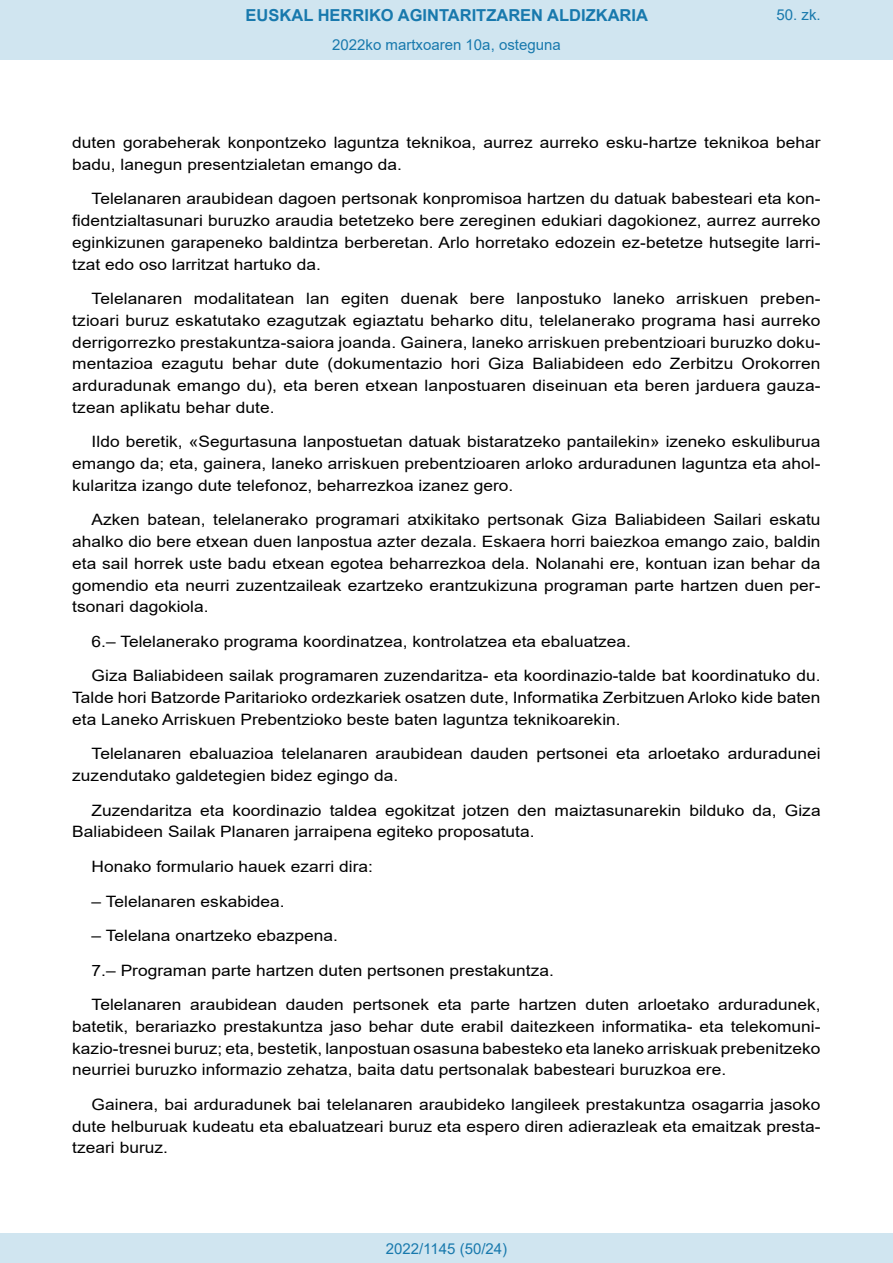
<style>
.page{position:relative;width:893px;height:1263px;background:#fff}
.page>*{position:absolute;margin:0;border:0;box-sizing:border-box;transform-origin:0 0}
.t1{font:700 16.5px "Arial";color:#1879ad}
.BOPVDetalle{font:15.6px/21.8px "Arial";color:#000;text-align:justify;scale:1.11 1}
.Paginacion_Centro{font:15px "Arial";color:#1879ad}
</style>
<div class="page">
<div style="left:0;top:0;width:893px;height:60px;background:#d0e5f0"></div>
<div style="left:0;top:1233px;width:893px;height:30px;background:#d0e5f0"></div>
<p class="t1" style="left:246px;top:3px;width:404px">EUSKAL HERRIKO AGINTARITZAREN ALDIZKARIA</p>
<p class="Paginacion_Centro" style="left:332px;top:35px;width:230px">2022ko martxoaren 10a, osteguna</p>
<p class="Paginacion_Centro" style="left:776px;top:5px;width:46px">50. zk.</p>
<p class="BOPVDetalle" style="left:72px;top:132px;width:676px">duten gorabeherak konpontzeko laguntza teknikoa, aurrez aurreko esku-hartze teknikoa behar badu, lanegun presentzialetan emango da.</p>
<p class="BOPVDetalle" style="left:72px;top:188px;width:676px;text-indent:19px">Telelanaren araubidean dagoen pertsonak konpromisoa hartzen du datuak babesteari eta kon&shy;fidentzialtasunari buruzko araudia betetzeko bere zereginen edukiari dagokionez, aurrez aurreko eginkizunen garapeneko baldintza berberetan. Arlo horretako edozein ez-betetze hutsegite larri&shy;tzat edo oso larritzat hartuko da.</p>
<p class="BOPVDetalle" style="left:72px;top:288px;width:676px;text-indent:19px">Telelanaren modalitatean lan egiten duenak bere lanpostuko laneko arriskuen preben&shy;tzioari buruz eskatutako ezagutzak egiaztatu beharko ditu, telelanerako programa hasi aurreko derrigorrezko prestakuntza-saiora joanda. Gainera, laneko arriskuen prebentzioari buruzko doku&shy;mentazioa ezagutu behar dute (dokumentazio hori Giza Baliabideen edo Zerbitzu Orokorren arduradunak emango du), eta beren etxean lanpostuaren diseinuan eta beren jarduera gauza&shy;tzean aplikatu behar dute.</p>
<p class="BOPVDetalle" style="left:72px;top:431px;width:676px;text-indent:19px">Ildo beretik, «Segurtasuna lanpostuetan datuak bistaratzeko pantailekin» izeneko eskuliburua emango da; eta, gainera, laneko arriskuen prebentzioaren arloko arduradunen laguntza eta ahol&shy;kularitza izango dute telefonoz, beharrezkoa izanez gero.</p>
<p class="BOPVDetalle" style="left:72px;top:509px;width:676px;text-indent:19px">Azken batean, telelanerako programari atxikitako pertsonak Giza Baliabideen Sailari eskatu ahalko dio bere etxean duen lanpostua azter dezala. Eskaera horri baiezkoa emango zaio, baldin eta sail horrek uste badu etxean egotea beharrezkoa dela. Nolanahi ere, kontuan izan behar da gomendio eta neurri zuzentzaileak ezartzeko erantzukizuna programan parte hartzen duen per&shy;tsonari dagokiola.</p>
<p class="BOPVDetalle" style="left:92px;top:630px;width:487px">6.– Telelanerako programa koordinatzea, kontrolatzea eta ebaluatzea.</p>
<p class="BOPVDetalle" style="left:72px;top:665px;width:676px;text-indent:19px">Giza Baliabideen sailak programaren zuzendaritza- eta koordinazio-talde bat koordinatuko du.<br>Talde hori Batzorde Paritarioko ordezkariek osatzen dute, Informatika Zerbitzuen Arloko kide baten eta Laneko Arriskuen Prebentzioko beste baten laguntza teknikoarekin.</p>
<p class="BOPVDetalle" style="left:72px;top:743px;width:676px;text-indent:19px">Telelanaren ebaluazioa telelanaren araubidean dauden pertsonei eta arloetako arduradunei zuzendutako galdetegien bidez egingo da.</p>
<p class="BOPVDetalle" style="left:72px;top:799px;width:676px;text-indent:19px">Zuzendaritza eta koordinazio taldea egokitzat jotzen den maiztasunarekin bilduko da, Giza<br>Baliabideen Sailak Planaren jarraipena egiteko proposatuta.</p>
<p class="BOPVDetalle" style="left:92px;top:855px;width:255px">Honako formulario hauek ezarri dira:</p>
<p class="BOPVDetalle" style="left:92px;top:890px;width:175px">– Telelanaren eskabidea.</p>
<p class="BOPVDetalle" style="left:92px;top:924px;width:223px">– Telelana onartzeko ebazpena.</p>
<p class="BOPVDetalle" style="left:92px;top:959px;width:418px">7.– Programan parte hartzen duten pertsonen prestakuntza.</p>
<p class="BOPVDetalle" style="left:72px;top:993px;width:676px;text-indent:19px">Telelanaren araubidean dauden pertsonek eta parte hartzen duten arloetako arduradunek, batetik, berariazko prestakuntza jaso behar dute erabil daitezkeen informatika- eta telekomuni&shy;kazio-tresnei buruz; eta, bestetik, lanpostuan osasuna babesteko eta laneko arriskuak prebenitzeko neurriei buruzko informazio zehatza, baita datu pertsonalak babesteari buruzkoa ere.</p>
<p class="BOPVDetalle" style="left:72px;top:1093px;width:676px;text-indent:19px">Gainera, bai arduradunek bai telelanaren araubideko langileek prestakuntza osagarria jasoko dute helburuak kudeatu eta ebaluatzeari buruz eta espero diren adierazleak eta emaitzak presta&shy;tzeari buruz.</p>
<p class="Paginacion_Centro" style="left:386px;top:1238px;width:123px">2022/1145 (50/24)</p>
</div>
